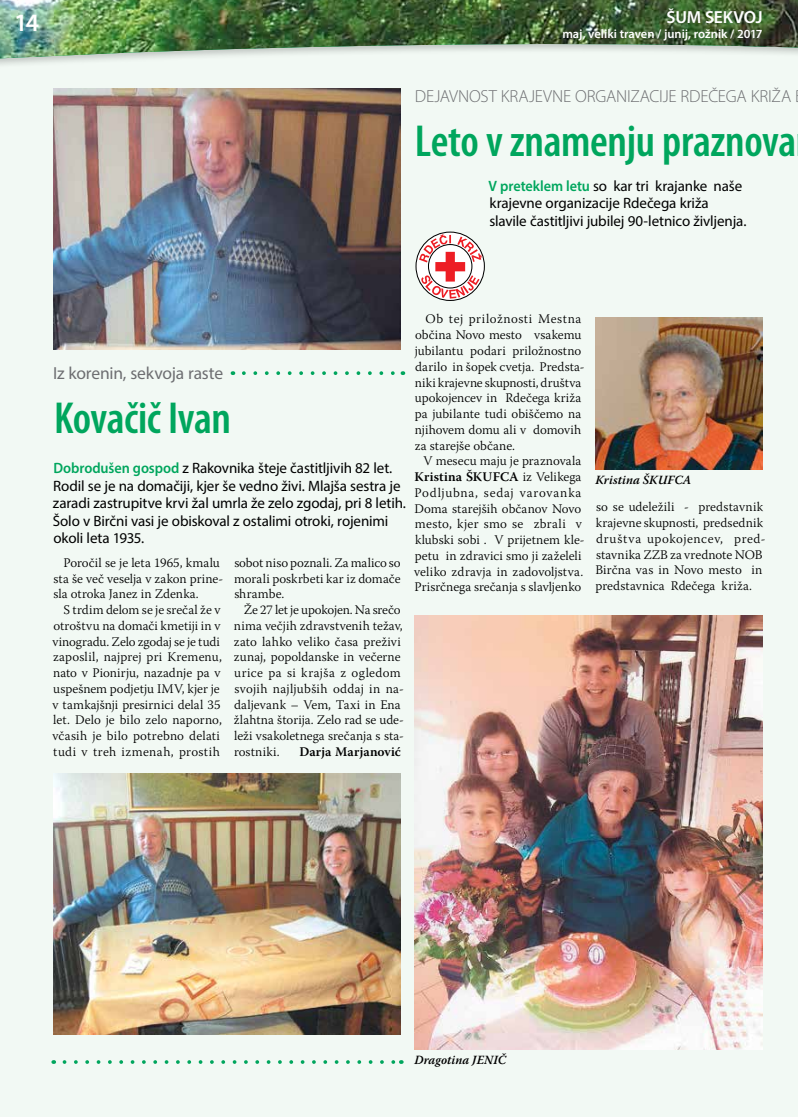
<style>
.page{position:relative;width:798px;height:1117px;background:#fff}
.page>*{position:absolute;margin:0;border:0;box-sizing:border-box;transform-origin:0 0}
.t1{font:600 condensed 45px "Myriad Pro";letter-spacing:-.01em;color:#00a65d}
.t2{font:600 25px "Myriad Pro";color:#fff}
.t3{font:300 17.5px "Myriad Pro";letter-spacing:-.01em;color:#6d6e71}
.t4{font:17.5px "Myriad Pro";letter-spacing:-.01em;color:#6d6e71}
.t5{font:600 17.5px "Myriad Pro";letter-spacing:-.01em;color:#fff}
.t6{font:15px/17.5px "Myriad Pro";letter-spacing:-.01em;color:#000}
.t7{font:300 13.12px/15.8px "Warnock Pro";letter-spacing:.005em;color:#000}
.t8{font:600 13.12px "Warnock Pro";letter-spacing:.005em;color:#000}
.t9{font:600 12.5px "Myriad Pro";color:#fff}
.t10{font:italic 600 12.5px "Warnock Pro";letter-spacing:.015em;color:#000}
.s1{font-weight:600;color:#00a65d}
.s2{font-weight:600}
</style>
<div class="page">
<div style="left:0;top:94px;width:797px;height:1022px;background:#f2f9f4"></div>
<div style="left:0;top:76px;width:797px;height:18px;background:#f2f9f4"></div>
<img style="left:0;top:0;width:797px;height:76px">
<div style="left:415px;top:231px;width:69px;height:70px;border:1px solid #000;border-radius:50%"></div>
<svg style="left:419px;top:234px;width:63px;height:64px"></svg>
<img style="left:415px;top:615px;width:347px;height:434px">
<img style="left:53px;top:773px;width:347px;height:261px">
<img style="left:53px;top:89px;width:347px;height:260px">
<img style="left:595px;top:317px;width:167px;height:152px">
<svg style="left:244px;top:371px;width:152px;height:4px"></svg>
<svg style="left:64px;top:1059px;width:337px;height:4px"></svg>
<h2 class="t2" style="left:14px;top:6px;width:27px">14</h2>
<h3 class="t5" style="left:666px;top:6px;width:97px">ŠUM SEKVOJ</h3>
<p class="t9" style="left:562px;top:26px;width:201px">maj, veliki traven / junij, rožnik / 2017</p>
<h3 class="t3" style="left:415px;top:85px;width:377px">DEJAVNOST KRAJEVNE ORGANIZACIJE RDEČEGA KRIŽA</h3>
<h1 class="t1" style="left:415px;top:113px;width:383px">Leto v znamenju praznova</h1>
<p class="t6" style="left:488px;top:177px;width:259px"><span class="s1">V preteklem letu</span> so kar tri krajanke naše krajevne organizacije Rdečega križa slavile častitljivi jubilej 90-letnico življenja.</p>
<h3 class="t4" style="left:53px;top:362px;width:171px">Iz korenin, sekvoja raste</h3>
<h1 class="t1" style="left:54px;top:390px;width:178px">Kovačič Ivan</h1>
<p class="t6" style="left:53px;top:459px;width:354px"><span class="s1">Dobrodušen gospod</span> z Rakovnika šteje častitljivih 82 let.<br>Rodil se je na domačiji, kjer še vedno živi. Mlajša sestra je zaradi zastrupitve krvi žal umrla že zelo zgodaj, pri 8 letih.<br>Šolo v Birčni vasi je obiskoval z ostalimi otroki, rojenimi okoli leta 1935.</p>
<p class="t7" style="left:53px;top:554px;width:171px;text-indent:10px">Poročil se je leta 1965, kmalu sta še več veselja v zakon prine&shy;sla otroka Janez in Zdenka.</p>
<p class="t7" style="left:52px;top:601px;width:171px;text-indent:11px">S trdim delom se je srečal že v otroštvu na domači kmetiji in v vinogradu. Zelo zgodaj se je tudi zaposlil, najprej pri Kremenu, nato v Pionirju, nazadnje pa v uspešnem podjetju IMV, kjer je v tamkajšnji presirnici delal 35 let. Delo je bilo zelo naporno, včasih je bilo potrebno delati tudi v treh izmenah, prostih</p>
<p class="t7" style="left:234px;top:554px;width:168px;text-align:justify">sobot niso poznali. Za malico so morali poskrbeti kar iz domače shrambe.</p>
<p class="t7" style="left:234px;top:601px;width:171px;text-indent:10px">Že 27 let je upokojen. Na srečo nima večjih zdravstvenih težav, zato lahko veliko časa preživi zunaj, popoldanske in večerne urice pa si krajša z ogledom svojih najljubših oddaj in na&shy;daljevank – Vem, Taxi in Ena žlahtna štorija. Zelo rad se ude&shy;leži vsakoletnega srečanja s sta&shy;rostniki.</p>
<p class="t8" style="left:299px;top:743px;width:103px">Darja Marjanović</p>
<p class="t7" style="left:414px;top:311px;width:171px;text-indent:11px">Ob tej priložnosti Mestna občina Novo mesto vsakemu jubilantu podari priložnostno darilo in šopek cvetja. Predsta&shy;niki krajevne skupnosti, društva upokojencev in Rdečega križa pa jubilante tudi obiščemo na njihovem domu ali v domovih za starejše občane.</p>
<p class="t7" style="left:414px;top:453px;width:172px;text-align:center">V mesecu maju je praznovala<br><span class="s2">Kristina ŠKUFCA</span> iz Velikega<br>Podljubna, sedaj varovanka<br>Doma starejših občanov Novo mesto, kjer smo se zbrali v klubski sobi . V prijetnem kle&shy;petu in zdravici smo ji zaželeli veliko zdravja in zadovoljstva.<br>Prisrčnega srečanja s slavljenko</p>
<p class="t10" style="left:595px;top:472px;width:97px">Kristina ŠKUFCA</p>
<p class="t7" style="left:595px;top:498px;width:172px">so se udeležili - predstavnik krajevne skupnosti, predsednik društva upokojencev, pred&shy;stavnika ZZB za vrednote NOB<br>Birčna vas in Novo mesto in predstavnica Rdečega križa.</p>
<p class="t10" style="left:414px;top:1052px;width:93px">Dragotina JENIČ</p>
</div>
